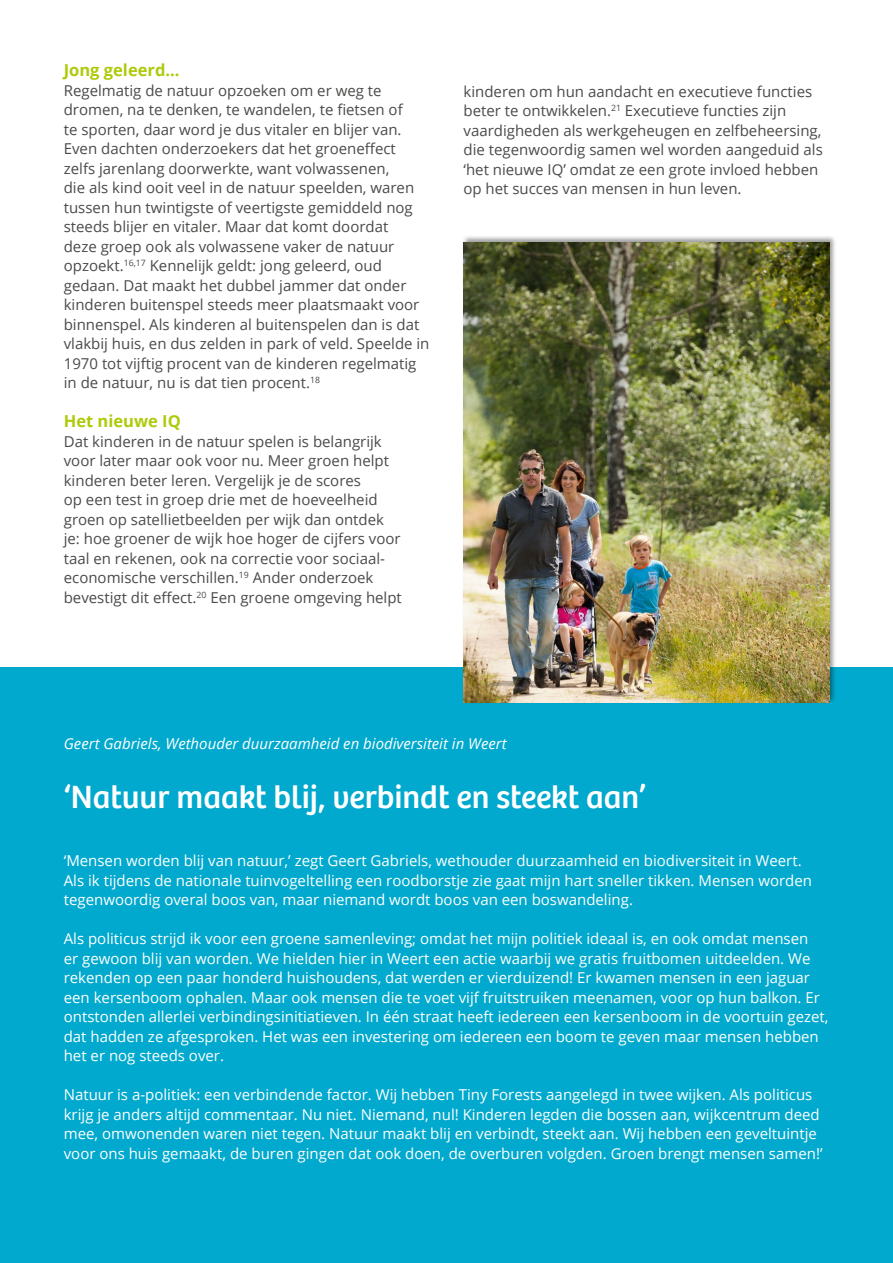
<style>
.page{position:relative;width:893px;height:1263px;background:#fff}
.page>*{position:absolute;margin:0;border:0;box-sizing:border-box;transform-origin:0 0}
.t1{font:33px "Bree";color:#fff}
.t2{font:700 16.5px "Open Sans";color:#afca0b}
.t3{font:15px/19.5px "Open Sans";color:#4a4a49}
.t4{font:15px/19.5px "Open Sans";color:#fff}
.t5{font:italic 15px "Open Sans";color:#fff}
</style>
<div class="page">
<div style="left:0;top:668px;width:893px;height:595px;background:#00a9cd"></div>
<div style="left:462px;top:235px;width:374px;height:469px;background:#000;opacity:.4"></div>
<img style="left:463px;top:242px;width:366px;height:460px">
<p class="t2" style="left:64px;top:59px;width:117px">Jong geleerd...</p>
<p class="t3" style="left:64px;top:80px;width:367px">Regelmatig de natuur opzoeken om er weg te dromen, na te denken, te wandelen, te fietsen of<br>te sporten, daar word je dus vitaler en blijer van.<br>Even dachten onderzoekers dat het groeneffect zelfs jarenlang doorwerkte, want volwassenen,<br>die als kind ooit veel in de natuur speelden, waren tussen hun twintigste of veertigste gemiddeld nog steeds blijer en vitaler. Maar dat komt doordat<br>deze groep ook als volwassene vaker de natuur opzoekt.<sup>16,17</sup> Kennelijk geldt: jong geleerd, oud gedaan. Dat maakt het dubbel jammer dat onder kinderen buitenspel steeds meer plaatsmaakt voor binnenspel. Als kinderen al buitenspelen dan is dat vlakbij huis, en dus zelden in park of veld. Speelde in 1970 tot vijftig procent van de kinderen regelmatig in de natuur, nu is dat tien procent.<sup>18</sup></p>
<p class="t2" style="left:64px;top:410px;width:119px">Het nieuwe IQ</p>
<p class="t3" style="left:64px;top:431px;width:340px">Dat kinderen in de natuur spelen is belangrijk voor later maar ook voor nu. Meer groen helpt kinderen beter leren. Vergelijk je de scores<br>op een test in groep drie met de hoeveelheid groen op satellietbeelden per wijk dan ontdek je: hoe groener de wijk hoe hoger de cijfers voor taal en rekenen, ook na correctie voor sociaal&shy;economische verschillen.<sup>19</sup> Ander onderzoek bevestigt dit effect.<sup>20</sup> Een groene omgeving helpt</p>
<p class="t3" style="left:463px;top:81px;width:361px">kinderen om hun aandacht en executieve functies beter te ontwikkelen.<sup>21</sup> Executieve functies zijn vaardigheden als werkgeheugen en zelfbeheersing, die tegenwoordig samen wel worden aangeduid als ‘het nieuwe IQ’ omdat ze een grote invloed hebben op het succes van mensen in hun leven.</p>
<p class="t5" style="left:64px;top:733px;width:444px">Geert Gabriels, Wethouder duurzaamheid en biodiversiteit in Weert</p>
<h1 class="t1" style="left:64px;top:777px;width:583px">‘Natuur maakt blij, verbindt en steekt aan’</h1>
<p class="t4" style="left:64px;top:851px;width:750px">‘Mensen worden blij van natuur,’ zegt Geert Gabriels, wethouder duurzaamheid en biodiversiteit in Weert.<br>Als ik tijdens de nationale tuinvogeltelling een roodborstje zie gaat mijn hart sneller tikken. Mensen worden tegenwoordig overal boos van, maar niemand wordt boos van een boswandeling.</p>
<p class="t4" style="left:64px;top:929px;width:766px">Als politicus strijd ik voor een groene samenleving; omdat het mijn politiek ideaal is, en ook omdat mensen<br>er gewoon blij van worden. We hielden hier in Weert een actie waarbij we gratis fruitbomen uitdeelden. We rekenden op een paar honderd huishoudens, dat werden er vierduizend! Er kwamen mensen in een jaguar een kersenboom ophalen. Maar ook mensen die te voet vijf fruitstruiken meenamen, voor op hun balkon. Er ontstonden allerlei verbindingsinitiatieven. In één straat heeft iedereen een kersenboom in de voortuin gezet, dat hadden ze afgesproken. Het was een investering om iedereen een boom te geven maar mensen hebben het er nog steeds over.</p>
<p class="t4" style="left:64px;top:1085px;width:760px">Natuur is a-politiek: een verbindende factor. Wij hebben Tiny Forests aangelegd in twee wijken. Als politicus krijg je anders altijd commentaar. Nu niet. Niemand, nul! Kinderen legden die bossen aan, wijkcentrum deed mee, omwonenden waren niet tegen. Natuur maakt blij en verbindt, steekt aan. Wij hebben een geveltuintje voor ons huis gemaakt, de buren gingen dat ook doen, de overburen volgden. Groen brengt mensen samen!’</p>
</div>
